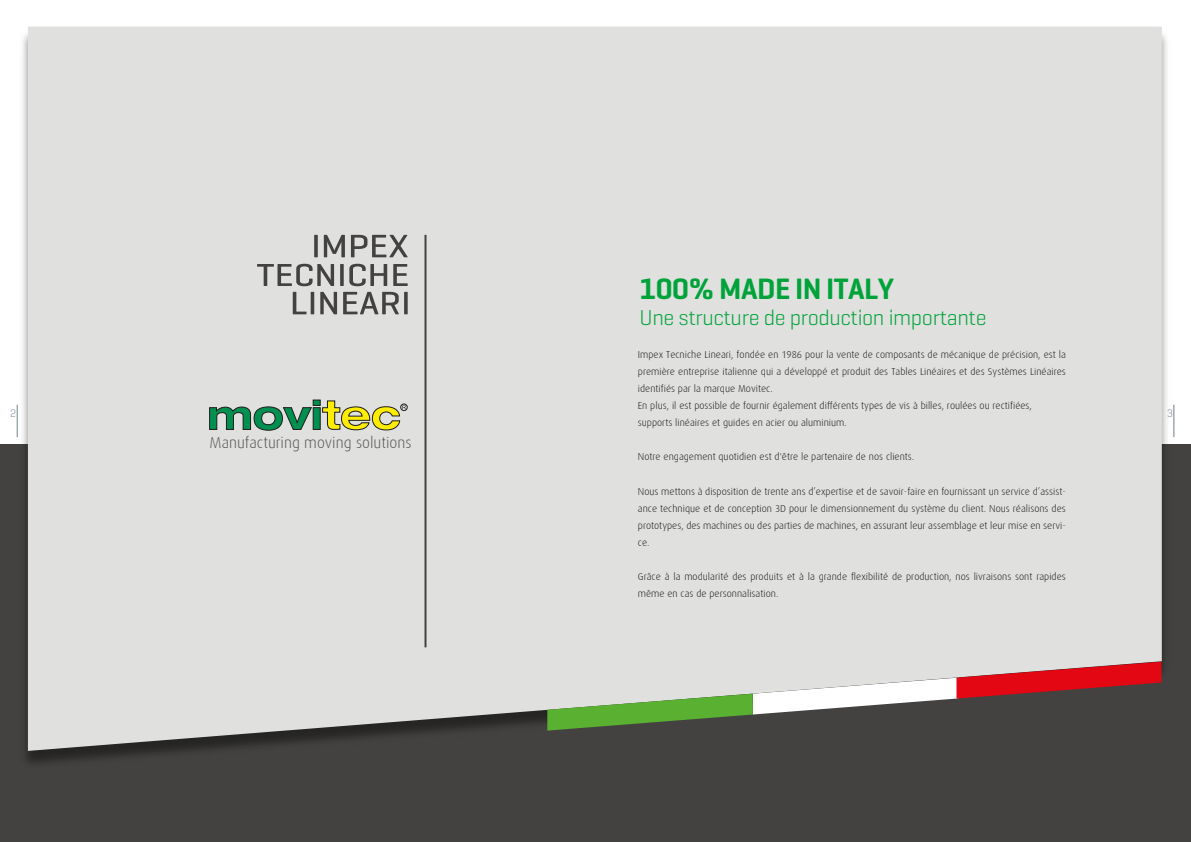
<style>
.page{position:relative;width:1191px;height:842px;background:#fff}
.page>*{position:absolute;margin:0;border:0;box-sizing:border-box;transform-origin:0 0}
.t1{font:600 30px "Geogrotesque";letter-spacing:-.02em;color:#00a339}
.t2{font:300 22px "Geogrotesque";letter-spacing:-.02em;color:#00a339}
.t3{font:300 15.6px "Dax";color:#575756}
.t4{font:300 11px "Geogrotesque";color:#7d8a93}
.t5{font:300 10px/17px "Dax";color:#1d1d1b}
</style>
<div class="page">
<hr style="left:1173px;top:405px;width:1px;height:32px;background:#7d8a93">
<div style="left:0;top:445px;width:1191px;height:397px;background:#434240"></div>
<img style="left:17px;top:27px;width:1155px;height:736px">
<div style="left:28px;top:27px;width:1133px;height:724px;background:#e0e0df"></div>
<svg style="left:547px;top:662px;width:614px;height:69px"></svg>
<div style="left:400px;top:404px;width:7px;height:7px;border:1px solid #1d1d1b;border-radius:50%"></div>
<svg style="left:209px;top:400px;width:197px;height:30px;background:#99b384"></svg>
<svg style="left:314px;top:235px;width:4px;height:22px"></svg>
<svg style="left:324px;top:235px;width:21px;height:22px"></svg>
<svg style="left:351px;top:235px;width:57px;height:22px"></svg>
<svg style="left:257px;top:264px;width:77px;height:22px;background:#a4a3a2"></svg>
<svg style="left:340px;top:264px;width:4px;height:22px"></svg>
<svg style="left:349px;top:264px;width:38px;height:22px"></svg>
<svg style="left:393px;top:264px;width:15px;height:22px"></svg>
<svg style="left:293px;top:292px;width:13px;height:22px"></svg>
<hr style="left:311px;top:292px;width:3px;height:22px;background:#434240">
<svg style="left:320px;top:292px;width:17px;height:22px"></svg>
<svg style="left:343px;top:292px;width:56px;height:22px"></svg>
<svg style="left:404px;top:292px;width:4px;height:22px"></svg>
<hr style="left:424px;top:235px;width:2px;height:412px;background:#434240">
<h1 class="t1" style="left:639px;top:270px;width:256px">100% MADE IN ITALY</h1>
<h2 class="t2" style="left:639px;top:303px;width:348px">Une structure de production importante</h2>
<p class="t5" style="left:638px;top:347px;width:429px">Impex Tecniche Lineari, fondée en 1986 pour la vente de composants de mécanique de précision, est la première entreprise italienne qui a développé et produit des Tables Linéaires et des Systèmes Linéaires identifiés par la marque Movitec.<br>En plus, il est possible de fournir également différents types de vis à billes, roulées ou rectifiées, supports linéaires et guides en acier ou aluminium.</p>
<p class="t5" style="left:638px;top:449px;width:278px">Notre engagement quotidien est d'être le partenaire de nos clients.</p>
<p class="t5" style="left:638px;top:483px;width:429px;text-align:justify">Nous mettons à disposition de trente ans d’expertise et de savoir-faire en fournissant un service d’assist&shy;ance technique et de conception 3D pour le dimensionnement du système du client. Nous réalisons des prototypes, des machines ou des parties de machines, en assurant leur assemblage et leur mise en servi&shy;ce.</p>
<p class="t5" style="left:638px;top:568px;width:429px">Grâce à la modularité des produits et à la grande flexibilité de production, nos livraisons sont rapides même en cas de personnalisation.</p>
<p class="t4" style="left:10px;top:406px;width:7px">2</p>
<p class="t4" style="left:1167px;top:406px;width:7px">3</p>
<h3 class="t3" style="left:210px;top:434px;width:203px">Manufacturing moving solutions</h3>
</div>
